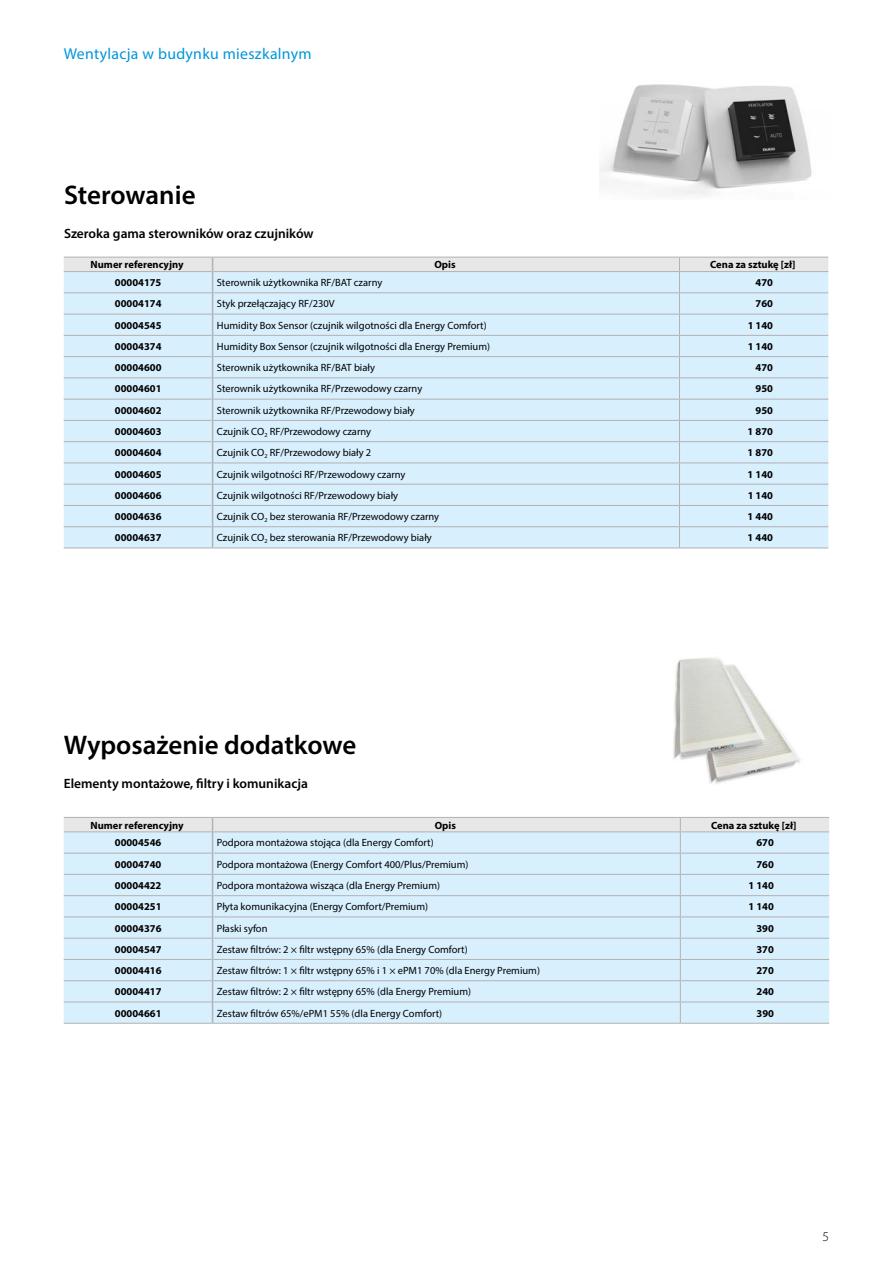
<style>
.page{position:relative;width:893px;height:1263px;background:#fff}
.page>*{position:absolute;margin:0;border:0;box-sizing:border-box;transform-origin:0 0}
.t1{font:600 27px "Myriad Pro";color:#000}
.t2{font:15.75px "Myriad Pro";letter-spacing:.02em;color:#0095db}
.t3{font:600 13.5px "Myriad Pro";color:#000}
.t4{font:300 13.5px "Myriad Pro";color:#000}
.t5{font:10.5px "Myriad Pro";color:#000}
.t6{font:700 10.5px "Myriad Pro";color:#000}
</style>
<div class="page">
<hr style="left:64px;top:1023px;width:149px;height:1px;background:#b3b2b2">
<hr style="left:213px;top:1023px;width:467px;height:1px;background:#b3b2b2">
<hr style="left:680px;top:1023px;width:149px;height:1px;background:#b3b2b2">
<svg style="left:64px;top:817px;width:765px;height:206px;background:#d7ebf7"></svg>
<hr style="left:64px;top:548px;width:149px;height:1px;background:#b3b2b2">
<hr style="left:213px;top:548px;width:466px;height:1px;background:#b3b2b2">
<hr style="left:679px;top:548px;width:149px;height:1px;background:#b3b2b2">
<svg style="left:64px;top:257px;width:764px;height:291px;background:#d6ebf8"></svg>
<img style="left:599px;top:84px;width:213px;height:111px">
<img style="left:673px;top:657px;width:128px;height:127px">
<h2 class="t2" style="left:64px;top:44px;width:249px">Wentylacja w budynku mieszkalnym</h2>
<h1 class="t1" style="left:64px;top:178px;width:133px">Sterowanie</h1>
<p class="t3" style="left:64px;top:224px;width:251px">Szeroka gama sterowników oraz czujników</p>
<p class="t6" style="left:91px;top:258px;width:95px">Numer referencyjny</p>
<p class="t6" style="left:434px;top:258px;width:23px">Opis</p>
<p class="t6" style="left:710px;top:258px;width:87px">Cena za sztukę [zł]</p>
<p class="t6" style="left:115px;top:276px;width:48px">00004175</p>
<p class="t5" style="left:217px;top:276px;width:167px">Sterownik użytkownika RF/BAT czarny</p>
<p class="t6" style="left:756px;top:276px;width:19px">470</p>
<p class="t6" style="left:115px;top:297px;width:48px">00004174</p>
<p class="t5" style="left:217px;top:297px;width:119px">Styk przełączający RF/230V</p>
<p class="t6" style="left:756px;top:297px;width:19px">760</p>
<p class="t6" style="left:115px;top:318px;width:48px">00004545</p>
<p class="t5" style="left:217px;top:319px;width:271px">Humidity Box Sensor (czujnik wilgotności dla Energy Comfort)</p>
<p class="t6" style="left:748px;top:318px;width:27px">1 140</p>
<p class="t6" style="left:115px;top:340px;width:48px">00004374</p>
<p class="t5" style="left:217px;top:340px;width:275px">Humidity Box Sensor (czujnik wilgotności dla Energy Premium)</p>
<p class="t6" style="left:748px;top:340px;width:27px">1 140</p>
<p class="t6" style="left:115px;top:361px;width:48px">00004600</p>
<p class="t5" style="left:217px;top:361px;width:160px">Sterownik użytkownika RF/BAT biały</p>
<p class="t6" style="left:756px;top:361px;width:19px">470</p>
<p class="t6" style="left:115px;top:382px;width:48px">00004601</p>
<p class="t5" style="left:217px;top:382px;width:207px">Sterownik użytkownika RF/Przewodowy czarny</p>
<p class="t6" style="left:756px;top:382px;width:19px">950</p>
<p class="t6" style="left:115px;top:403px;width:48px">00004602</p>
<p class="t5" style="left:217px;top:404px;width:199px">Sterownik użytkownika RF/Przewodowy biały</p>
<p class="t6" style="left:756px;top:403px;width:19px">950</p>
<p class="t6" style="left:115px;top:425px;width:48px">00004603</p>
<p class="t5" style="left:217px;top:425px;width:156px">Czujnik CO<sub>2</sub> RF/Przewodowy czarny</p>
<p class="t6" style="left:748px;top:425px;width:27px">1 870</p>
<p class="t6" style="left:115px;top:446px;width:48px">00004604</p>
<p class="t5" style="left:217px;top:446px;width:156px">Czujnik CO<sub>2</sub> RF/Przewodowy biały 2</p>
<p class="t6" style="left:748px;top:446px;width:27px">1 870</p>
<p class="t6" style="left:115px;top:467px;width:48px">00004605</p>
<p class="t5" style="left:217px;top:467px;width:190px">Czujnik wilgotności RF/Przewodowy czarny</p>
<p class="t6" style="left:748px;top:467px;width:27px">1 140</p>
<p class="t6" style="left:115px;top:488px;width:48px">00004606</p>
<p class="t5" style="left:217px;top:489px;width:183px">Czujnik wilgotności RF/Przewodowy biały</p>
<p class="t6" style="left:748px;top:488px;width:27px">1 140</p>
<p class="t6" style="left:115px;top:510px;width:48px">00004636</p>
<p class="t5" style="left:217px;top:510px;width:224px">Czujnik CO<sub>2</sub> bez sterowania RF/Przewodowy czarny</p>
<p class="t6" style="left:748px;top:510px;width:27px">1 440</p>
<p class="t6" style="left:115px;top:531px;width:48px">00004637</p>
<p class="t5" style="left:217px;top:531px;width:216px">Czujnik CO<sub>2</sub> bez sterowania RF/Przewodowy biały</p>
<p class="t6" style="left:748px;top:531px;width:27px">1 440</p>
<h1 class="t1" style="left:64px;top:728px;width:294px">Wyposażenie dodatkowe</h1>
<p class="t3" style="left:64px;top:774px;width:246px">Elementy montażowe, filtry i komunikacja</p>
<p class="t6" style="left:91px;top:818px;width:95px">Numer referencyjny</p>
<p class="t6" style="left:435px;top:818px;width:23px">Opis</p>
<p class="t6" style="left:711px;top:818px;width:87px">Cena za sztukę [zł]</p>
<p class="t6" style="left:115px;top:836px;width:48px">00004546</p>
<p class="t5" style="left:217px;top:836px;width:218px">Podpora montażowa stojąca (dla Energy Comfort)</p>
<p class="t6" style="left:756px;top:836px;width:19px">670</p>
<p class="t6" style="left:115px;top:857px;width:48px">00004740</p>
<p class="t5" style="left:217px;top:858px;width:253px">Podpora montażowa (Energy Comfort 400/Plus/Premium)</p>
<p class="t6" style="left:756px;top:857px;width:19px">760</p>
<p class="t6" style="left:115px;top:878px;width:48px">00004422</p>
<p class="t5" style="left:217px;top:879px;width:225px">Podpora montażowa wisząca (dla Energy Premium)</p>
<p class="t6" style="left:748px;top:878px;width:27px">1 140</p>
<p class="t6" style="left:115px;top:900px;width:48px">00004251</p>
<p class="t5" style="left:217px;top:900px;width:213px">Płyta komunikacyjna (Energy Comfort/Premium)</p>
<p class="t6" style="left:748px;top:900px;width:27px">1 140</p>
<p class="t6" style="left:115px;top:921px;width:48px">00004376</p>
<p class="t5" style="left:217px;top:921px;width:52px">Płaski syfon</p>
<p class="t6" style="left:756px;top:921px;width:19px">390</p>
<p class="t6" style="left:115px;top:942px;width:48px">00004547</p>
<p class="t5" style="left:217px;top:943px;width:252px">Zestaw filtrów: 2 × filtr wstępny 65% (dla Energy Comfort)</p>
<p class="t6" style="left:756px;top:942px;width:19px">370</p>
<p class="t6" style="left:115px;top:964px;width:48px">00004416</p>
<p class="t5" style="left:217px;top:964px;width:325px">Zestaw filtrów: 1 × filtr wstępny 65% i 1 × ePM1 70% (dla Energy Premium)</p>
<p class="t6" style="left:756px;top:964px;width:19px">270</p>
<p class="t6" style="left:115px;top:985px;width:48px">00004417</p>
<p class="t5" style="left:217px;top:985px;width:256px">Zestaw filtrów: 2 × filtr wstępny 65% (dla Energy Premium)</p>
<p class="t6" style="left:756px;top:985px;width:19px">240</p>
<p class="t6" style="left:115px;top:1006px;width:48px">00004661</p>
<p class="t5" style="left:217px;top:1006px;width:227px">Zestaw filtrów 65%/ePM1 55% (dla Energy Comfort)</p>
<p class="t6" style="left:756px;top:1006px;width:19px">390</p>
<p class="t4" style="left:823px;top:1229px;width:8px">5</p>
</div>
